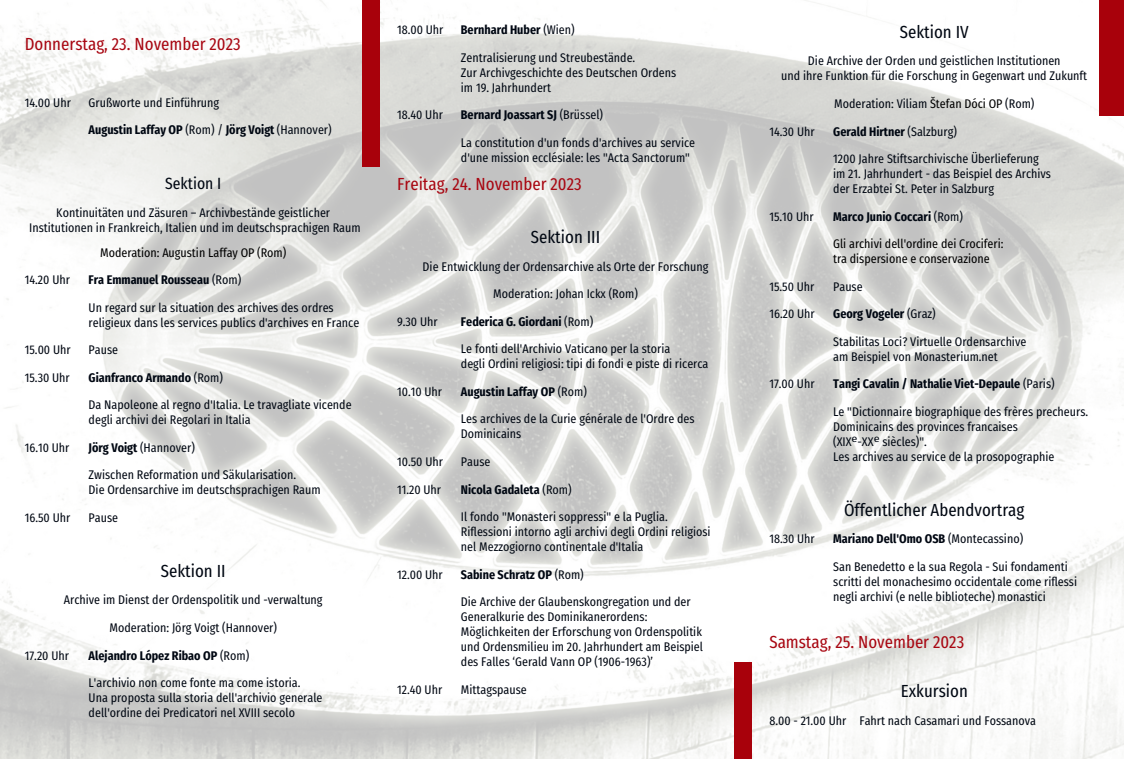
<style>
.page{position:relative;width:1124px;height:759px;background:#fff}
.page>*{position:absolute;margin:0;border:0;box-sizing:border-box;transform-origin:0 0}
.t1{font:17.5px "Fira Sans Condensed";color:#a80712}
.t2{font:17.5px "Fira Sans Condensed";color:#000712}
.t3{font:16.25px "Fira Sans Condensed";color:#000712}
.t4{font:12.5px/15px "Fira Sans Condensed";color:#000712}
.t5{font:700 12.5px "Fira Sans Condensed";color:#000712}
.t6{font:12.5px/15px "Fira Sans Condensed";color:#000}
.s1{font-weight:400}
.s2{font-weight:700}
.s3{color:#000}
</style>
<div class="page">
<img style="left:0;top:0;width:1123px;height:758px">
<div style="left:361px;top:0;width:18px;height:166px;background:#a8010b"></div>
<div style="left:733px;top:662px;width:18px;height:96px;background:#a8010b"></div>
<div style="left:1098px;top:0;width:25px;height:115px;background:#a8010b"></div>
<h1 class="t1" style="left:25px;top:34px;width:217px">Donnerstag, 23. November 2023</h1>
<p class="t4" style="left:25px;top:95px;width:48px">14.00 Uhr</p>
<p class="t4" style="left:89px;top:95px;width:132px">Grußworte und Einführung</p>
<p class="t5" style="left:89px;top:122px;width:244px">Augustin Laffay OP <span class="s1">(Rom) /</span> Jörg Voigt <span class="s1">(Hannover)</span></p>
<h2 class="t3" style="left:165px;top:174px;width:57px">Sektion I</h2>
<p class="t4" style="left:29px;top:205px;width:333px;text-align:center">Kontinuitäten und Zäsuren – Archivbestände geistlicher<br>Institutionen in Frankreich, Italien und im deutschsprachigen Raum</p>
<p class="t6" style="left:100px;top:245px;width:187px">Moderation: Augustin Laffay OP (Rom)</p>
<p class="t4" style="left:25px;top:272px;width:47px">14.20 Uhr</p>
<p class="t5" style="left:89px;top:272px;width:154px">Fra Emmanuel Rousseau <span class="s1">(Rom)</span></p>
<p class="t4" style="left:89px;top:300px;width:272px">Un regard sur la situation des archives des ordres religieux dans les services publics d'archives en France</p>
<p class="t4" style="left:25px;top:342px;width:47px">15.00 Uhr</p>
<p class="t4" style="left:89px;top:342px;width:31px">Pause</p>
<p class="t4" style="left:25px;top:370px;width:46px">15.30 Uhr</p>
<p class="t5" style="left:89px;top:370px;width:136px">Gianfranco Armando <span class="s1">(Rom)</span></p>
<p class="t4" style="left:89px;top:397px;width:264px">Da Napoleone al regno d'Italia. Le travagliate vicende degli archivi dei Regolari in Italia</p>
<p class="t4" style="left:25px;top:440px;width:46px">16.10 Uhr</p>
<p class="t4" style="left:89px;top:440px;width:108px"><span class="s2">Jörg Voigt</span> (Hannover)</p>
<p class="t4" style="left:89px;top:467px;width:233px">Zwischen Reformation und Säkularisation.<br>Die Ordensarchive im deutschsprachigen Raum</p>
<p class="t4" style="left:25px;top:510px;width:47px">16.50 Uhr</p>
<p class="t4" style="left:89px;top:510px;width:31px">Pause</p>
<h1 class="t2" style="left:161px;top:560px;width:66px">Sektion II</h1>
<p class="t4" style="left:64px;top:592px;width:260px">Archive im Dienst der Ordenspolitik und -verwaltung</p>
<p class="t4" style="left:109px;top:620px;width:169px">Moderation: Jörg Voigt (Hannover)</p>
<p class="t4" style="left:25px;top:647px;width:46px">17.20 Uhr</p>
<p class="t5" style="left:89px;top:647px;width:162px">Alejandro López Ribao OP <span class="s1">(Rom)</span></p>
<p class="t4" style="left:89px;top:675px;width:235px">L'archivio non come fonte ma come istoria.<br>Una proposta sulla storia dell'archivio generale dell'ordine dei Predicatori nel XVIII secolo</p>
<p class="t4" style="left:397px;top:23px;width:48px">18.00 Uhr</p>
<p class="t5" style="left:461px;top:23px;width:115px">Bernhard Huber <span class="s1">(Wien)</span></p>
<p class="t4" style="left:461px;top:50px;width:217px">Zentralisierung und Streubestände.<br>Zur Archivgeschichte des Deutschen Ordens im 19. Jahrhundert</p>
<p class="t4" style="left:397px;top:108px;width:47px">18.40 Uhr</p>
<p class="t5" style="left:461px;top:108px;width:144px">Bernard Joassart SJ <span class="s1">(Brüssel)</span></p>
<p class="t4" style="left:461px;top:135px;width:236px">La constitution d'un fonds d'archives au service d'une mission ecclésiale: les "Acta Sanctorum"</p>
<h1 class="t1" style="left:397px;top:174px;width:186px">Freitag, 24. November 2023</h1>
<h1 class="t2" style="left:531px;top:227px;width:71px">Sektion III</h1>
<p class="t4" style="left:422px;top:259px;width:287px">Die Entwicklung der Ordensarchive als Orte der Forschung</p>
<p class="t4" style="left:493px;top:286px;width:146px">Moderation: Johan Ickx (Rom)</p>
<p class="t4" style="left:397px;top:314px;width:42px">9.30 Uhr</p>
<p class="t5" style="left:461px;top:314px;width:134px">Federica G. Giordani <span class="s1">(Rom)</span></p>
<p class="t4" style="left:461px;top:341px;width:249px">Le fonti dell'Archivio Vaticano per la storia<br>degli Ordini religiosi: tipi di fondi e piste di ricerca</p>
<p class="t4" style="left:397px;top:384px;width:46px">10.10 Uhr</p>
<p class="t5" style="left:461px;top:384px;width:127px">Augustin Laffay OP <span class="s1">(Rom)</span></p>
<p class="t4" style="left:461px;top:411px;width:235px">Les archives de la Curie générale de l'Ordre des<br>Dominicains</p>
<p class="t4" style="left:397px;top:454px;width:47px">10.50 Uhr</p>
<p class="t4" style="left:461px;top:454px;width:31px">Pause</p>
<p class="t4" style="left:397px;top:481px;width:45px">11.20 Uhr</p>
<p class="t5" style="left:461px;top:481px;width:112px">Nicola Gadaleta <span class="s1">(Rom)</span></p>
<p class="t4" style="left:461px;top:509px;width:251px">Il fondo "Monasteri soppressi" e la Puglia.<br>Riflessioni intorno agli archivi degli Ordini religiosi nel Mezzogiorno continentale d'Italia</p>
<p class="t4" style="left:397px;top:566px;width:47px">12.00 Uhr</p>
<p class="t5" style="left:461px;top:566px;width:124px">Sabine Schratz OP <span class="s1">(Rom)</span></p>
<p class="t4" style="left:461px;top:594px;width:243px">Die Archive der Glaubenskongregation und der Generalkurie des Dominikanerordens:<br>Möglichkeiten der Erforschung von Ordenspolitik und Ordensmilieu im 20. Jahrhundert am Beispiel des Falles ‘Gerald Vann OP (1906-1963)’</p>
<p class="t4" style="left:397px;top:681px;width:47px">12.40 Uhr</p>
<p class="t4" style="left:461px;top:681px;width:67px">Mittagspause</p>
<h1 class="t2" style="left:899px;top:22px;width:70px">Sektion IV</h1>
<p class="t4" style="left:781px;top:54px;width:307px;text-align:center">Die Archive der Orden und geistlichen Institutionen<br>und ihre Funktion für die Forschung in Gegenwart und Zukunft</p>
<p class="t4" style="left:834px;top:96px;width:202px">Moderation: Viliam <span class="s3">Štefan Dóci OP</span> (Rom)</p>
<p class="t4" style="left:769px;top:124px;width:47px">14.30 Uhr</p>
<p class="t5" style="left:833px;top:124px;width:125px">Gerald Hirtner <span class="s1">(Salzburg)</span></p>
<p class="t4" style="left:833px;top:151px;width:219px">1200 Jahre Stiftsarchivische Überlieferung im 21. Jahrhundert - das Beispiel des Archivs der Erzabtei St. Peter in Salzburg</p>
<p class="t4" style="left:769px;top:209px;width:46px">15.10 Uhr</p>
<p class="t5" style="left:833px;top:209px;width:131px">Marco Junio Coccari <span class="s1">(Rom)</span></p>
<p class="t6" style="left:833px;top:236px;width:172px">Gli archivi dell'ordine dei Crociferi: tra dispersione e conservazione</p>
<p class="t4" style="left:769px;top:279px;width:46px">15.50 Uhr</p>
<p class="t4" style="left:833px;top:279px;width:31px">Pause</p>
<p class="t4" style="left:769px;top:306px;width:47px">16.20 Uhr</p>
<p class="t5" style="left:833px;top:306px;width:104px">Georg Vogeler <span class="s1">(Graz)</span></p>
<p class="t4" style="left:833px;top:334px;width:195px">Stabilitas Loci? Virtuelle Ordensarchive am Beispiel von Monasterium.net</p>
<p class="t4" style="left:769px;top:376px;width:47px">17.00 Uhr</p>
<p class="t5" style="left:833px;top:376px;width:223px">Tangi Cavalin / Nathalie Viet-Depaule <span class="s1">(Paris)</span></p>
<p class="t4" style="left:833px;top:404px;width:256px">Le "Dictionnaire biographique des frères precheurs.<br>Dominicains des provinces francaises<br>(XIX<sup>e</sup>-XX<sup>e</sup> siècles)".<br>Les archives au service de la prosopographie</p>
<h1 class="t2" style="left:844px;top:499px;width:182px">Öffentlicher Abendvortrag</h1>
<p class="t4" style="left:769px;top:531px;width:47px">18.30 Uhr</p>
<p class="t5" style="left:833px;top:531px;width:191px">Mariano Dell'Omo OSB <span class="s1">(Montecassino)</span></p>
<p class="t4" style="left:833px;top:559px;width:245px">San Benedetto e la sua Regola - Sui fondamenti scritti del monachesimo occidentale come riflessi negli archivi (e nelle biblioteche) monastici</p>
<h1 class="t1" style="left:769px;top:631px;width:196px">Samstag, 25. November 2023</h1>
<h1 class="t2" style="left:900px;top:680px;width:69px">Exkursion</h1>
<p class="t4" style="left:769px;top:712px;width:268px">8.00 - 21.00 Uhr Fahrt nach Casamari und Fossanova</p>
</div>
